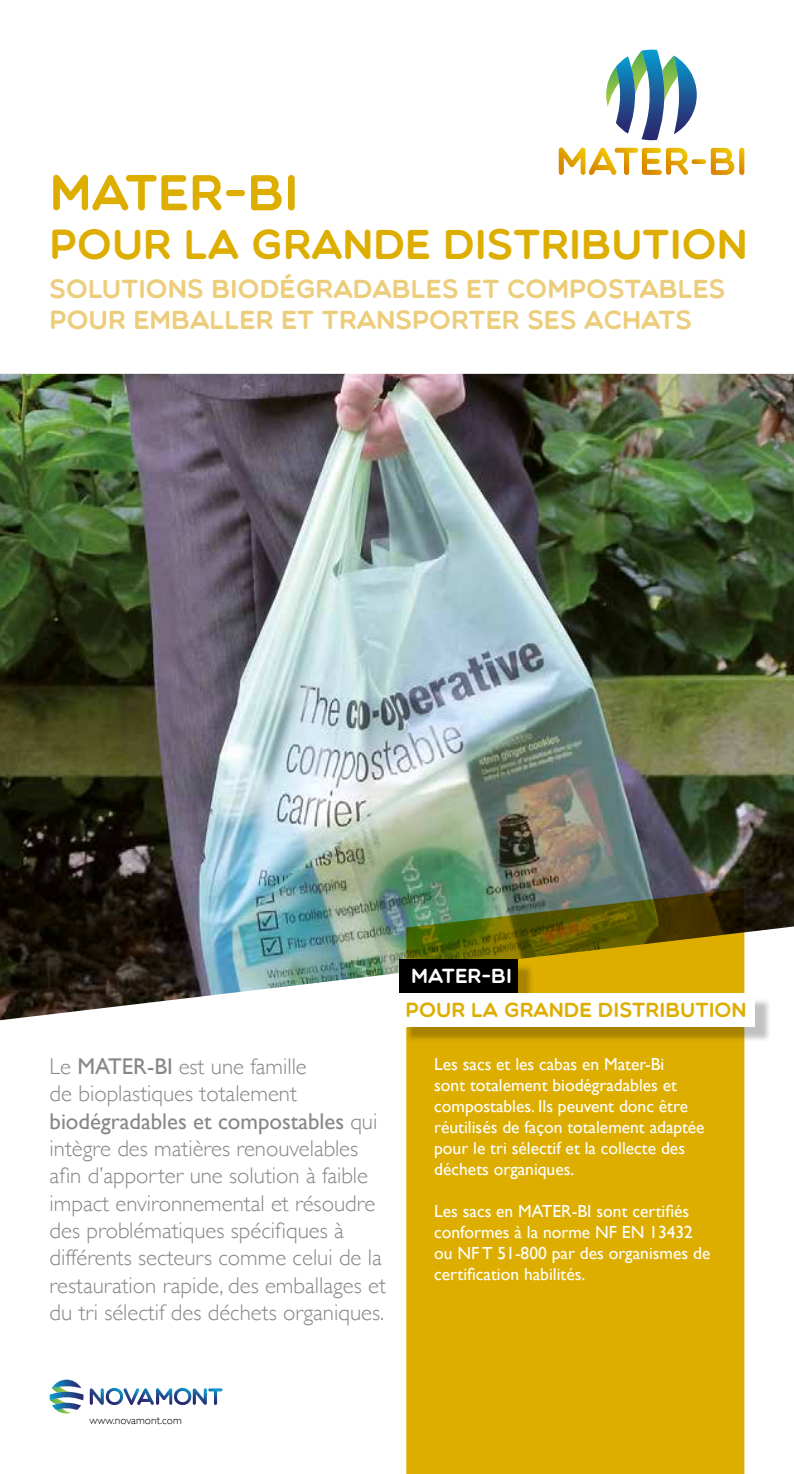
<style>
.page{position:relative;width:794px;height:1474px;background:#fff}
.page>*{position:absolute;margin:0;border:0;box-sizing:border-box;transform-origin:0 0}
.t1{font:50.75px "Multicolore";color:#ddae00}
.t2{font:42px "Multicolore";color:#ddae00}
.t3{font:26.25px/31.5px "Multicolore";color:#eccd7b}
.t4{font:300 22.75px/27.3px "Gill Sans";color:#878787}
.t5{font:20.47px "Multicolore";color:#ddae00}
.t6{font:20.47px "Multicolore";color:#fff}
.t7{font:17.5px/21px "Gill Sans";color:#fff}
.t8{font:300 11.38px "Gill Sans";color:#000}
.s1{font-weight:400}
</style>
<div class="page">
<img style="left:0;top:374px;width:794px;height:646px">
<svg style="left:406px;top:888px;width:338px;height:585px;background:#cca404"></svg>
<svg style="left:90px;top:1387px;width:132px;height:18px"></svg>
<svg style="left:50px;top:1379px;width:33px;height:34px"></svg>
<svg style="left:606px;top:50px;width:91px;height:90px"></svg>
<svg style="left:559px;top:147px;width:185px;height:28px"></svg>
<div style="left:404px;top:963px;width:130px;height:45px;background:#000;opacity:.25"></div>
<div style="left:399px;top:958px;width:119px;height:34px;background:#000"></div>
<div style="left:404px;top:997px;width:367px;height:45px;background:#000;opacity:.25"></div>
<div style="left:399px;top:992px;width:356px;height:34px;background:#fff"></div>
<h1 class="t1" style="left:50px;top:162px;width:250px">MATER-BI</h1>
<h2 class="t2" style="left:50px;top:219px;width:699px">POUR LA GRANDE DISTRIBUTION</h2>
<p class="t3" style="left:50px;top:272px;width:677px">SOLUTIONS BIODÉGRADABLES ET COMPOSTABLES<br>POUR EMBALLER ET TRANSPORTER SES ACHATS</p>
<p class="t4" style="left:50px;top:1051px;width:338px">Le <span class="s1">MATER-BI</span> est une famille<br>de bioplastiques totalement <span class="s1">biodégradables et compostables</span> qui intègre des matières renouvelables afin d’apporter une solution à faible impact environnemental et résoudre des problématiques spécifiques à différents secteurs comme celui de la restauration rapide, des emballages et du tri sélectif des déchets organiques.</p>
<p class="t6" style="left:411px;top:963px;width:102px">MATER-BI</p>
<p class="t5" style="left:406px;top:997px;width:342px">POUR LA GRANDE DISTRIBUTION</p>
<p class="t7" style="left:434px;top:1053px;width:272px">Les sacs et les cabas en Mater-Bi<br>sont totalement biodégradables et compostables. Ils peuvent donc être réutilisés de façon totalement adaptée pour le tri sélectif et la collecte des déchets organiques.</p>
<p class="t7" style="left:434px;top:1200px;width:278px">Les sacs en MATER-BI sont certifiés conformes à la norme NF EN 13432 ou NF T 51-800 par des organismes de certification habilités.</p>
<p class="t8" style="left:89px;top:1411px;width:94px">www.novamont.com</p>
</div>
